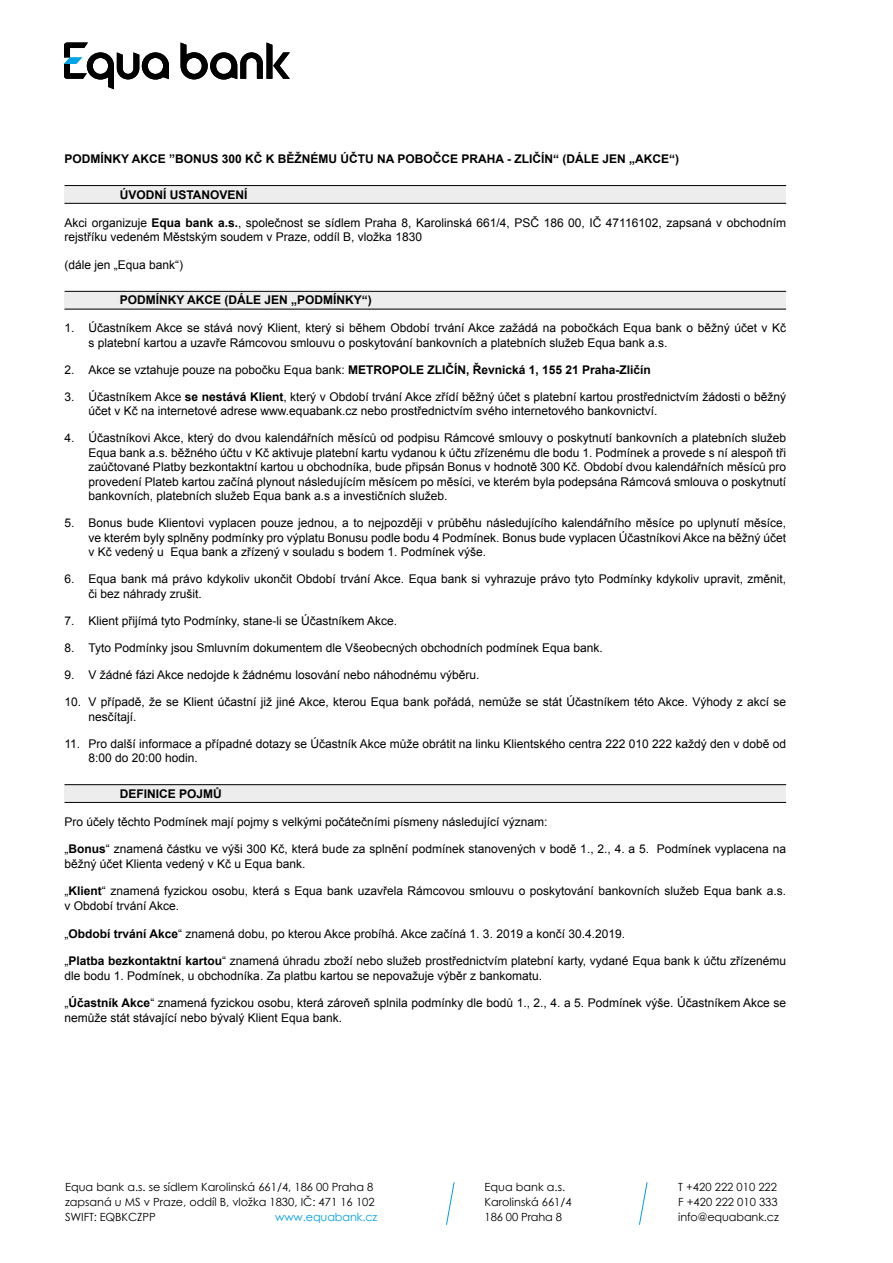
<style>
.page{position:relative;width:893px;height:1263px;background:#fff}
.page>*{position:absolute;margin:0;border:0;box-sizing:border-box;transform-origin:0 0}
.t1{font:12px/14.4px "Arial";color:#000}
.t2{font:700 12px "Arial";color:#000}
.t3{font:11.25px/15px "Century Gothic";color:#000}
.t4{font:11.25px "Century Gothic";letter-spacing:-.01em;color:#009fe3}
.s1{font-weight:700}
.s2{font-weight:400}
</style>
<div class="page">
<svg style="left:446px;top:1182px;width:9px;height:43px"></svg>
<svg style="left:639px;top:1182px;width:9px;height:43px"></svg>
<div style="left:65px;top:186px;width:721px;height:17px;background:#ededed"></div>
<div style="left:65px;top:292px;width:721px;height:18px;background:#ededed"></div>
<div style="left:65px;top:784px;width:721px;height:18px;background:#ededed"></div>
<svg style="left:181px;top:43px;width:109px;height:37px"></svg>
<svg style="left:64px;top:43px;width:105px;height:46px"></svg>
<hr style="left:65px;top:185px;width:721px;height:1px;background:#000">
<hr style="left:65px;top:203px;width:721px;height:1px;background:#000">
<hr style="left:65px;top:291px;width:721px;height:1px;background:#000">
<hr style="left:65px;top:309px;width:721px;height:1px;background:#000">
<hr style="left:65px;top:784px;width:721px;height:1px;background:#000">
<hr style="left:65px;top:802px;width:721px;height:1px;background:#000">
<p class="t2" style="left:65px;top:150px;width:616px">PODMÍNKY AKCE ”BONUS 300 KČ K BĚŽNÉMU ÚČTU NA POBOČCE PRAHA - ZLIČÍN“ (DÁLE JEN „AKCE“)</p>
<p class="t2" style="left:120px;top:187px;width:129px">ÚVODNÍ USTANOVENÍ</p>
<p class="t1" style="left:65px;top:215px;width:723px">Akci organizuje <span class="s1">Equa bank a.s.</span>, společnost se sídlem Praha 8, Karolinská 661/4, PSČ 186 00, IČ 47116102, zapsaná v obchodním rejstříku vedeném Městským soudem v Praze, oddíl B, vložka 1830</p>
<p class="t1" style="left:65px;top:257px;width:120px">(dále jen „Equa bank“)</p>
<p class="t2" style="left:120px;top:292px;width:254px">PODMÍNKY AKCE (DÁLE JEN „PODMÍNKY“)</p>
<p class="t1" style="left:89px;top:321px;width:699px;text-indent:-24px">1. Účastníkem Akce se stává nový Klient, který si během Období trvání Akce zažádá na pobočkách Equa bank o běžný účet v Kč s platební kartou a uzavře Rámcovou smlouvu o poskytování bankovních a platebních služeb Equa bank a.s.</p>
<p class="t2" style="left:65px;top:362px;width:588px"><span class="s2">2. Akce se vztahuje pouze na pobočku Equa bank:</span> METROPOLE ZLIČÍN, Řevnická 1, 155 21 Praha-Zličín</p>
<p class="t1" style="left:89px;top:390px;width:699px;text-indent:-24px">3. Účastníkem Akce <span class="s1">se nestává Klient</span>, který v Období trvání Akce zřídí běžný účet s platební kartou prostřednictvím žádosti o běžný účet v Kč na internetové adrese www.equabank.cz nebo prostřednictvím svého internetového bankovnictví.</p>
<p class="t1" style="left:89px;top:431px;width:699px;text-align:justify;text-indent:-24px">4. Účastníkovi Akce, který do dvou kalendářních měsíců od podpisu Rámcové smlouvy o poskytnutí bankovních a platebních služeb Equa bank a.s. běžného účtu v Kč aktivuje platební kartu vydanou k účtu zřízenému dle bodu 1. Podmínek a provede s ní alespoň tři zaúčtované Platby bezkontaktní kartou u obchodníka, bude připsán Bonus v hodnotě 300 Kč. Období dvou kalendářních měsíců pro provedení Plateb kartou začíná plynout následujícím měsícem po měsíci, ve kterém byla podepsána Rámcová smlouva o poskytnutí bankovních, platebních služeb Equa bank a.s a investičních služeb.</p>
<p class="t1" style="left:89px;top:516px;width:699px;text-align:justify;text-indent:-24px">5. Bonus bude Klientovi vyplacen pouze jednou, a to nejpozději v průběhu následujícího kalendářního měsíce po uplynutí měsíce, ve kterém byly splněny podmínky pro výplatu Bonusu podle bodu 4 Podmínek. Bonus bude vyplacen Účastníkovi Akce na běžný účet v Kč vedený u Equa bank a zřízený v souladu s bodem 1. Podmínek výše.</p>
<p class="t1" style="left:89px;top:572px;width:699px;text-indent:-24px">6. Equa bank má právo kdykoliv ukončit Období trvání Akce. Equa bank si vyhrazuje právo tyto Podmínky kdykoliv upravit, změnit, či bez náhrady zrušit.</p>
<p class="t1" style="left:65px;top:613px;width:334px">7. Klient přijímá tyto Podmínky, stane-li se Účastníkem Akce.</p>
<p class="t1" style="left:65px;top:640px;width:540px">8. Tyto Podmínky jsou Smluvním dokumentem dle Všeobecných obchodních podmínek Equa bank.</p>
<p class="t1" style="left:65px;top:668px;width:416px">9. V žádné fázi Akce nedojde k žádnému losování nebo náhodnému výběru.</p>
<p class="t1" style="left:89px;top:695px;width:699px;text-indent:-24px">10. V případě, že se Klient účastní již jiné Akce, kterou Equa bank pořádá, nemůže se stát Účastníkem této Akce. Výhody z akcí se nesčítají.</p>
<p class="t1" style="left:89px;top:736px;width:699px;text-indent:-24px">11. Pro další informace a případné dotazy se Účastník Akce může obrátit na linku Klientského centra 222 010 222 každý den v době od<br>8:00 do 20:00 hodin.</p>
<p class="t2" style="left:120px;top:786px;width:104px">DEFINICE POJMŮ</p>
<p class="t1" style="left:65px;top:814px;width:484px">Pro účely těchto Podmínek mají pojmy s velkými počátečními písmeny následující význam:</p>
<p class="t1" style="left:65px;top:842px;width:723px">„<span class="s1">Bonus</span>“ znamená částku ve výši 300 Kč, která bude za splnění podmínek stanovených v bodě 1., 2., 4. a 5. Podmínek vyplacena na běžný účet Klienta vedený v Kč u Equa bank.</p>
<p class="t1" style="left:65px;top:884px;width:723px">„<span class="s1">Klient</span>“ znamená fyzickou osobu, která s Equa bank uzavřela Rámcovou smlouvu o poskytování bankovních služeb Equa bank a.s. v Období trvání Akce.</p>
<p class="t1" style="left:65px;top:926px;width:562px">„<span class="s1">Období trvání Akce</span>“ znamená dobu, po kterou Akce probíhá. Akce začíná 1. 3. 2019 a končí 30.4.2019.</p>
<p class="t1" style="left:65px;top:953px;width:723px">„<span class="s1">Platba bezkontaktní kartou</span>“ znamená úhradu zboží nebo služeb prostřednictvím platební karty, vydané Equa bank k účtu zřízenému dle bodu 1. Podmínek, u obchodníka. Za platbu kartou se nepovažuje výběr z bankomatu.</p>
<p class="t1" style="left:65px;top:996px;width:723px">„<span class="s1">Účastník Akce</span>“ znamená fyzickou osobu, která zároveň splnila podmínky dle bodů 1., 2., 4. a 5. Podmínek výše. Účastníkem Akce se nemůže stát stávající nebo bývalý Klient Equa bank.</p>
<p class="t3" style="left:65px;top:1179px;width:311px;text-align:justify">Equa bank a.s. se sídlem Karolinská 661/4, 186 00 Praha 8 zapsaná u MS v Praze, oddíl B, vložka 1830, IČ: 471 16 102<br>SWIFT: EQBKCZPP</p>
<p class="t4" style="left:275px;top:1209px;width:104px">www.equabank.cz</p>
<p class="t3" style="left:485px;top:1179px;width:89px">Equa bank a.s.<br>Karolinská 661/4<br>186 00 Praha 8</p>
<p class="t3" style="left:678px;top:1179px;width:102px">T +420 222 010 222<br>F +420 222 010 333 info@equabank.cz</p>
</div>
